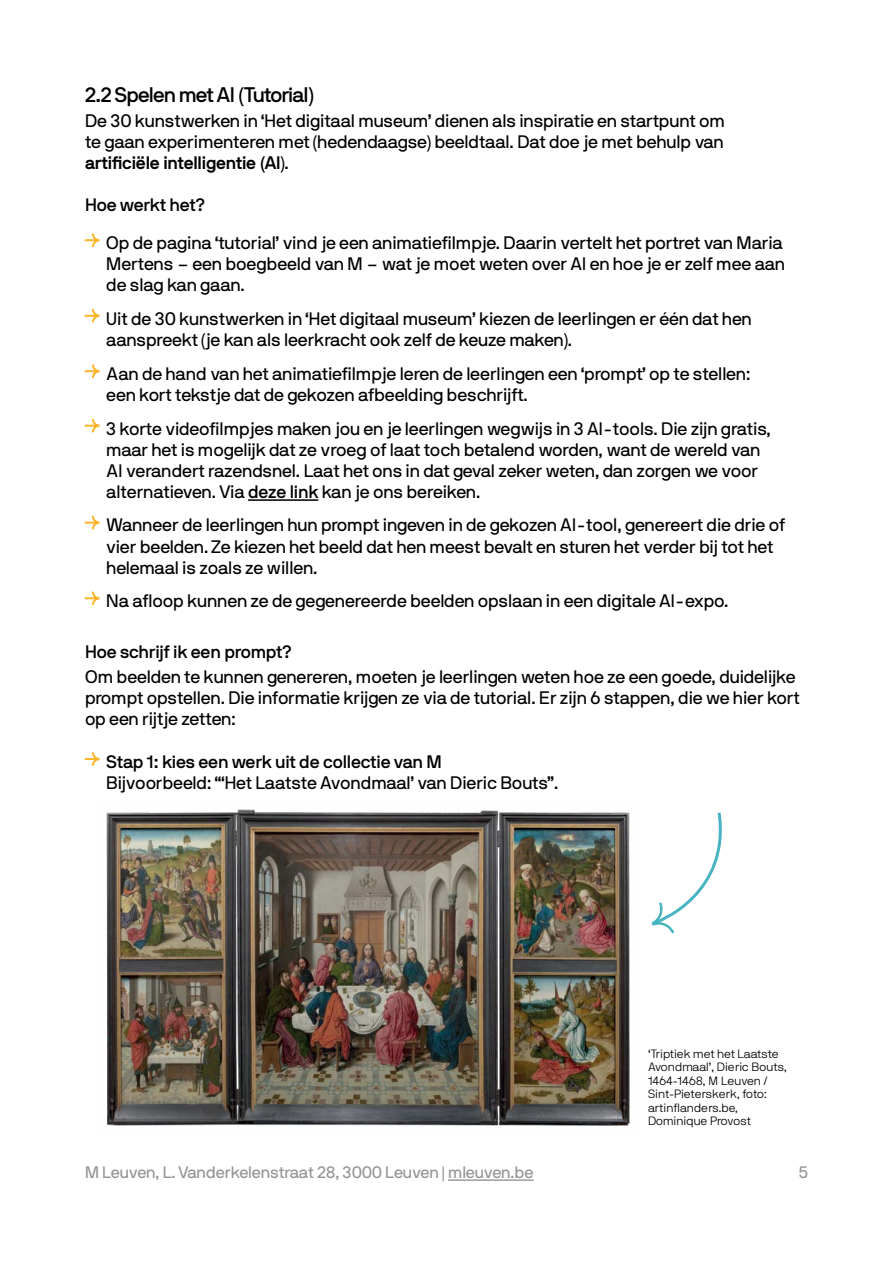
<style>
.page{position:relative;width:893px;height:1263px;background:#fff}
.page>*{position:absolute;margin:0;border:0;box-sizing:border-box;transform-origin:0 0}
.t1{font:500 21px "NB International Pro";letter-spacing:-.04em;color:#000}
.t2{font:18px/21px "NB International Pro";letter-spacing:-.01em;color:#000}
.t3{font:500 18px "NB International Pro";letter-spacing:-.01em;color:#000}
.t4{font:16.5px "NB International Pro";letter-spacing:-.01em;color:#939598}
.t5{font:300 12px/13.5px "NB International Pro";color:#000}
.s1{font-weight:700}
.s2{font-weight:500}
</style>
<div class="page">
<hr style="left:448px;top:1179px;width:86px;height:2px;background:#939598">
<hr style="left:248px;top:499px;width:70px;height:2px;background:#000">
<svg style="left:85px;top:234px;width:14px;height:13px"></svg>
<svg style="left:85px;top:309px;width:14px;height:13px"></svg>
<svg style="left:85px;top:365px;width:14px;height:13px"></svg>
<svg style="left:85px;top:419px;width:14px;height:13px"></svg>
<svg style="left:85px;top:516px;width:14px;height:13px"></svg>
<svg style="left:85px;top:592px;width:14px;height:13px"></svg>
<svg style="left:85px;top:752px;width:14px;height:13px"></svg>
<img style="left:106px;top:809px;width:524px;height:317px">
<svg style="left:651px;top:812px;width:71px;height:121px"></svg>
<p class="t1" style="left:85px;top:83px;width:231px">2.2 Spelen met AI (Tutorial(</p>
<p class="t2" style="left:85px;top:110px;width:641px;text-align:justify">De 30 kunstwerken in ‘Het digitaal museum’ dienen als inspiratie en startpunt om te gaan experimenteren met (hedendaagse) beeldtaal. Dat doe je met behulp van <span class="s1">artificiële intelligentie (AI</span> .(</p>
<p class="t3" style="left:85px;top:195px;width:122px">Hoe werkt het?</p>
<p class="t2" style="left:106px;top:232px;width:680px">Op de pagina ‘tutorial’ vind je een animatiefilmpje. Daarin vertelt het portret van Maria<br>Mertens – een boegbeeld van M – wat je moet weten over AI en hoe je er zelf mee aan de slag kan gaan.</p>
<p class="t2" style="left:106px;top:308px;width:647px">Uit de 30 kunstwerken in ‘Het digitaal museum’ kiezen de leerlingen er één dat hen aanspreekt (je kan als leerkracht ook zelf de keuze maken .(</p>
<p class="t2" style="left:106px;top:363px;width:646px">Aan de hand van het animatiefilmpje leren de leerlingen een ‘prompt’ op te stellen: een kort tekstje dat de gekozen afbeelding beschrijft.</p>
<p class="t2" style="left:106px;top:418px;width:666px">3 korte videofilmpjes maken jou en je leerlingen wegwijs in 3 AI-tools. Die zijn gratis, maar het is mogelijk dat ze vroeg of laat toch betalend worden, want de wereld van AI verandert razendsnel. Laat het ons in dat geval zeker weten, dan zorgen we voor alternatieven.Via <span class="s2">deze link</span> kan je ons bereiken.</p>
<p class="t2" style="left:106px;top:514px;width:680px">Wanneer de leerlingen hun prompt ingeven in de gekozen AI-tool, genereert die drie of vier beelden. Ze kiezen het beeld dat hen meest bevalt en sturen het verder bij tot het helemaal is zoals ze willen.</p>
<p class="t2" style="left:106px;top:590px;width:624px">Na afloop kunnen ze de gegenereerde beelden opslaan in een digitale AI-expo.</p>
<p class="t3" style="left:85px;top:641px;width:208px">Hoe schrijf ik een prompt?</p>
<p class="t2" style="left:85px;top:666px;width:716px">Om beelden te kunnen genereren, moeten je leerlingen weten hoe ze een goede, duidelijke prompt opstellen. Die informatie krijgen ze via de tutorial. Er zijn 6 stappen, die we hier kort op een rijtje zetten:</p>
<p class="t3" style="left:106px;top:751px;width:337px">Stap 1: kies een werk uit de collectie van M</p>
<p class="t2" style="left:106px;top:771px;width:454px">Bijvoorbeeld: “‘Het Laatste Avondmaal’ van Dieric Bouts .“</p>
<p class="t4" style="left:85px;top:1162px;width:450px">M Leuven .L, Vanderkelenstraat 28, 3000 Leuven | mleuven.be</p>
<p class="t5" style="left:648px;top:1047px;width:140px">‘Triptiek met het Laatste<br>Avondmaal ,’ Dieric Bouts,<br>1464-1468, M Leuven /<br>Sint-Pieterskerk, foto: artinflanders.be,<br>Dominique Provost</p>
<p class="t4" style="left:798px;top:1162px;width:11px">5</p>
</div>
